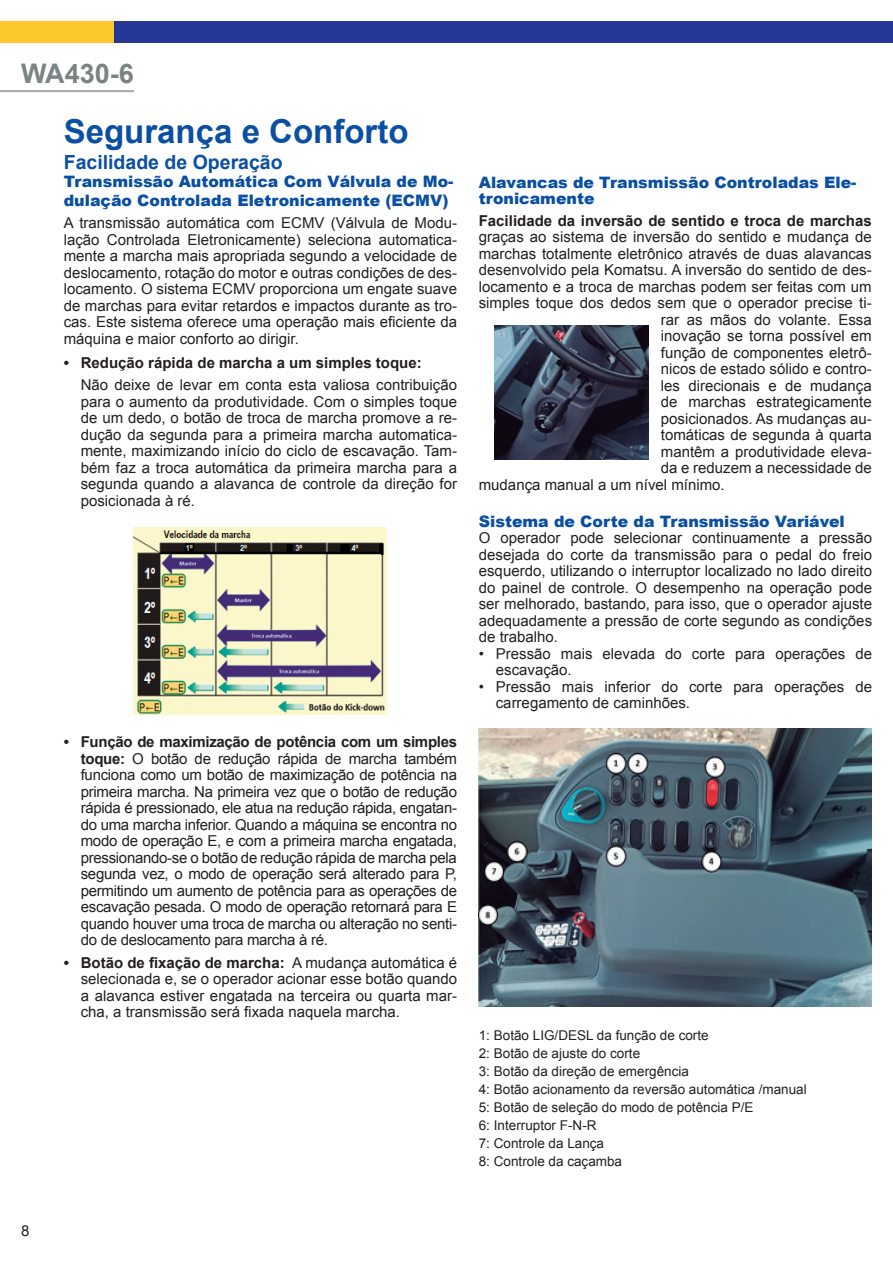
<style>
.page{position:relative;width:893px;height:1263px;background:#fff}
.page>*{position:absolute;margin:0;border:0;box-sizing:border-box;transform-origin:0 0}
.titulo{font:700 33px "Arial";color:#0a4fa2}
.t1{font:700 27px "Arial";color:#7b8385}
.TEXTO_13_BOLD_AZUL{font:700 19.5px "Arial";color:#0a4fa2}
.chamada_10_arial_bla{font:900 15.75px/15.8px "Arial";color:#0a4fa2}
.texto_TAB1{font:15px/16.5px "Arial";color:#231f20;text-align:justify}
.texto_10{font:15px/16.5px "Arial";color:#231f20;text-align:justify}
.texto_10-2{font:700 15px "Arial";color:#231f20}
.texto_TAB1-2{font:700 15px "Arial";color:#231f20}
.texto_TAB1-3{font:13.5px "Arial";color:#231f20}
.s1{font-weight:700}
</style>
<div class="page">
<hr style="left:0;top:90px;width:134px;height:2px;background:#acadb1">
<div style="left:0;top:21px;width:114px;height:21px;background:#fec92d"></div>
<div style="left:114px;top:21px;width:779px;height:21px;background:#263895"></div>
<img style="left:495px;top:326px;width:153px;height:133px">
<img style="left:479px;top:728px;width:393px;height:278px">
<img style="left:134px;top:528px;width:253px;height:187px">
<h2 class="t1" style="left:21px;top:56px;width:114px">WA430-6</h2>
<p class="titulo" style="left:64px;top:109px;width:346px">Segurança e Conforto</p>
<p class="TEXTO_13_BOLD_AZUL" style="left:64px;top:150px;width:220px">Facilidade de Operação</p>
<p class="chamada_10_arial_bla" style="left:64px;top:172px;width:391px;line-height:18.9px">Transmissão Automática Com Válvula de Mo&shy;dulação Controlada Eletronicamente (ECMV)</p>
<p class="texto_10" style="left:64px;top:215px;width:395px">A transmissão automática com ECMV (Válvula de Modu&shy;lação Controlada Eletronicamente) seleciona automatica&shy;mente a marcha mais apropriada segundo a velocidade de deslocamento, rotação do motor e outras condições de des&shy;locamento. O sistema ECMV proporciona um engate suave de marchas para evitar retardos e impactos durante as tro&shy;cas. Este sistema oferece uma operação mais eficiente da máquina e maior conforto ao dirigir.</p>
<p class="texto_TAB1-2" style="left:64px;top:353px;width:359px">• Redução rápida de marcha a um simples toque:</p>
<p class="texto_TAB1" style="left:81px;top:377px;width:378px">Não deixe de levar em conta esta valiosa contribuição para o aumento da produtividade. Com o simples toque de um dedo, o botão de troca de marcha promove a re&shy;dução da segunda para a primeira marcha automatica&shy;mente, maximizando início do ciclo de escavação. Tam&shy;bém faz a troca automática da primeira marcha para a segunda quando a alavanca de controle da direção for posicionada à ré.</p>
<p class="texto_TAB1" style="left:81px;top:734px;width:378px;text-indent:-17px"><span class="s1">• Função de maximização de potência com um simples toque:</span> O botão de redução rápida de marcha também funciona como um botão de maximização de potência na primeira marcha. Na primeira vez que o botão de redução rápida é pressionado, ele atua na redução rápida, engatan&shy;do uma marcha inferior. Quando a máquina se encontra no modo de operação E, e com a primeira marcha engatada, pressionando-se o botão de redução rápida de marcha pela segunda vez, o modo de operação será alterado para P, permitindo um aumento de potência para as operações de escavação pesada. O modo de operação retornará para E quando houver uma troca de marcha ou alteração no senti&shy;do de deslocamento para marcha à ré.</p>
<p class="texto_TAB1" style="left:81px;top:955px;width:378px;text-indent:-17px"><span class="s1">• Botão de fixação de marcha:</span> A mudança automática é selecionada e, se o operador acionar esse botão quando a alavanca estiver engatada na terceira ou quarta mar&shy;cha, a transmissão será fixada naquela marcha.</p>
<p class="chamada_10_arial_bla" style="left:479px;top:174px;width:379px">Alavancas de Transmissão Controladas Ele&shy;tronicamente</p>
<p class="texto_10-2" style="left:479px;top:210px;width:394px">Facilidade da inversão de sentido e troca de marchas</p>
<p class="texto_10" style="left:479px;top:229px;width:394px">graças ao sistema de inversão do sentido e mudança de</p>
<p class="texto_10" style="left:479px;top:245px;width:394px">marchas totalmente eletrônico através de duas alavancas</p>
<p class="texto_10" style="left:479px;top:262px;width:394px">desenvolvido pela Komatsu. A inversão do sentido de des-</p>
<p class="texto_10" style="left:479px;top:278px;width:394px">locamento e a troca de marchas podem ser feitas com um</p>
<p class="texto_10" style="left:479px;top:295px;width:394px">simples toque dos dedos sem que o operador precise ti-</p>
<p class="texto_10" style="left:661px;top:311px;width:212px">rar as mãos do volante. Essa</p>
<p class="texto_10" style="left:661px;top:328px;width:212px">inovação se torna possível em</p>
<p class="texto_10" style="left:661px;top:344px;width:212px">função de componentes eletrô-</p>
<p class="texto_10" style="left:661px;top:361px;width:212px">nicos de estado sólido e contro-</p>
<p class="texto_10" style="left:661px;top:377px;width:212px">les direcionais e de mudança</p>
<p class="texto_10" style="left:661px;top:394px;width:212px">de marchas estrategicamente</p>
<p class="texto_10" style="left:661px;top:410px;width:212px">posicionados. As mudanças au-</p>
<p class="texto_10" style="left:661px;top:427px;width:212px">tomáticas de segunda à quarta</p>
<p class="texto_10" style="left:661px;top:443px;width:212px">mantêm a produtividade eleva-</p>
<p class="texto_10" style="left:661px;top:460px;width:212px">da e reduzem a necessidade de</p>
<p class="texto_10" style="left:479px;top:476px;width:247px">mudança manual a um nível mínimo.</p>
<p class="chamada_10_arial_bla" style="left:479px;top:512px;width:367px">Sistema de Corte da Transmissão Variável</p>
<p class="texto_10" style="left:479px;top:530px;width:395px">O operador pode selecionar continuamente a pressão desejada do corte da transmissão para o pedal do freio esquerdo, utilizando o interruptor localizado no lado direito do painel de controle. O desempenho na operação pode ser melhorado, bastando, para isso, que o operador ajuste adequadamente a pressão de corte segundo as condições de trabalho.</p>
<p class="texto_TAB1" style="left:496px;top:645px;width:378px;text-indent:-17px">• Pressão mais elevada do corte para operações de escavação.</p>
<p class="texto_TAB1" style="left:496px;top:678px;width:378px;text-indent:-17px">• Pressão mais inferior do corte para operações de carregamento de caminhões.</p>
<p class="texto_TAB1-3" style="left:479px;top:1026px;width:231px">1: Botão LIG/DESL da função de corte</p>
<p class="texto_TAB1-3" style="left:479px;top:1044px;width:163px">2: Botão de ajuste do corte</p>
<p class="texto_TAB1-3" style="left:479px;top:1062px;width:212px">3: Botão da direção de emergência</p>
<p class="texto_TAB1-3" style="left:479px;top:1080px;width:329px">4: Botão acionamento da reversão automática /manual</p>
<p class="texto_TAB1-3" style="left:479px;top:1098px;width:276px">5: Botão de seleção do modo de potência P/E</p>
<p class="texto_TAB1-3" style="left:479px;top:1116px;width:119px">6: Interruptor F-N-R</p>
<p class="texto_TAB1-3" style="left:479px;top:1134px;width:127px">7: Controle da Lança</p>
<p class="texto_TAB1-3" style="left:479px;top:1152px;width:145px">8: Controle da caçamba</p>
<p class="texto_TAB1" style="left:21px;top:1223px;width:10px">8</p>
</div>
